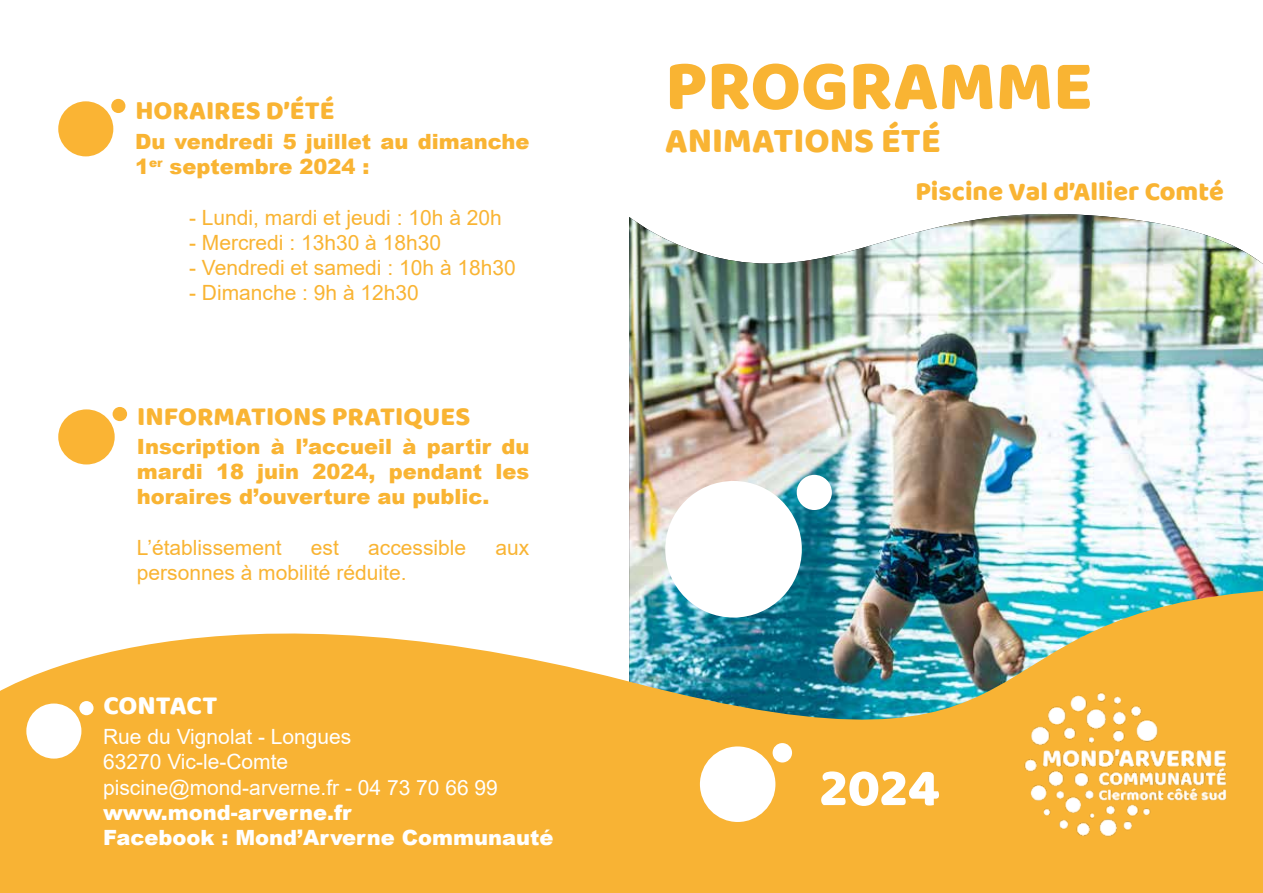
<style>
.page{position:relative;width:1263px;height:893px;background:#fff}
.page>*{position:absolute;margin:0;border:0;box-sizing:border-box;transform-origin:0 0}
.t1{font:800 72px "Baloo Tamma 2";color:#f9b433}
.t2{font:800 54px "Baloo Tamma 2";color:#fff}
.t3{font:800 36px "Baloo Tamma 2";color:#f9b433}
.t4{font:800 27px "Baloo Tamma 2";color:#f9b433}
.t5{font:800 27px "Baloo Tamma 2";letter-spacing:-.005em;color:#fff}
.t6{font:21px "Arial";color:#f9b433}
.t7{font:900 21px/25.2px "Arial";color:#f9b433}
.t8{font:21px/25.2px "Arial";color:#fff}
.t9{font:900 21px/25.2px "Arial";color:#fff}
</style>
<div class="page">
<img style="left:629px;top:213px;width:634px;height:351px">
<img style="left:629px;top:214px;width:634px;height:55px">
<svg style="left:0;top:564px;width:1263px;height:329px;fill:#f8b334"></svg>
<div style="left:665px;top:481px;width:137px;height:136px;background:#fff;border-radius:50%"></div>
<div style="left:797px;top:475px;width:35px;height:35px;background:#fff;border-radius:50%"></div>
<div style="left:58px;top:101px;width:55px;height:55px;background:#fab434;border-radius:50%"></div>
<div style="left:111px;top:99px;width:14px;height:14px;background:#fab434;border-radius:50%"></div>
<div style="left:700px;top:746px;width:75px;height:76px;background:#fff;border-radius:50%"></div>
<div style="left:773px;top:743px;width:19px;height:19px;background:#fff;border-radius:50%"></div>
<div style="left:58px;top:409px;width:57px;height:55px;background:#fab434;border-radius:50%"></div>
<div style="left:113px;top:407px;width:14px;height:14px;background:#fab434;border-radius:50%"></div>
<div style="left:26px;top:703px;width:55px;height:56px;background:#fff;border-radius:50%"></div>
<div style="left:79px;top:701px;width:15px;height:14px;background:#fff;border-radius:50%"></div>
<img style="left:952px;top:592px;width:311px;height:301px">
<p class="t4" style="left:135px;top:94px;width:201px">HORAIRES D’ÉTÉ</p>
<p class="t7" style="left:135px;top:128px;width:396px">Du vendredi 5 juillet au dimanche<br>1<sup>er</sup> septembre 2024 :</p>
<p class="t6" style="left:189px;top:203px;width:314px">- Lundi, mardi et jeudi : 10h à 20h</p>
<p class="t6" style="left:189px;top:228px;width:254px">- Mercredi : 13h30 à 18h30</p>
<p class="t6" style="left:189px;top:253px;width:328px">- Vendredi et samedi : 10h à 18h30</p>
<p class="t6" style="left:189px;top:278px;width:231px">- Dimanche : 9h à 12h30</p>
<p class="t4" style="left:137px;top:400px;width:334px">INFORMATIONS PRATIQUES</p>
<p class="t7" style="left:137px;top:433px;width:394px;text-align:justify">Inscription à l’accueil à partir du mardi 18 juin 2024, pendant les horaires d’ouverture au public.</p>
<p class="t6" style="left:137px;top:533px;width:146px">L’établissement</p>
<p class="t6" style="left:311px;top:533px;width:30px">est</p>
<p class="t6" style="left:368px;top:533px;width:100px">accessible</p>
<p class="t6" style="left:495px;top:533px;width:35px">aux</p>
<p class="t6" style="left:137px;top:558px;width:271px">personnes à mobilité réduite.</p>
<p class="t5" style="left:103px;top:689px;width:115px">CONTACT</p>
<p class="t8" style="left:103px;top:724px;width:396px">Rue du Vignolat - Longues<br>63270 Vic-le-Comte piscine@mond-arverne.fr - 04 73 70 66 99</p>
<p class="t9" style="left:103px;top:799px;width:452px">www.mond-arverne.fr<br>Facebook : Mond’Arverne Communauté</p>
<h1 class="t1" style="left:665px;top:42px;width:429px">PROGRAMME</h1>
<h3 class="t3" style="left:665px;top:118px;width:277px">ANIMATIONS ÉTÉ</h3>
<p class="t4" style="left:915px;top:174px;width:310px">Piscine Val d’Allier Comté</p>
<h2 class="t2" style="left:819px;top:755px;width:122px">2024</h2>
</div>
